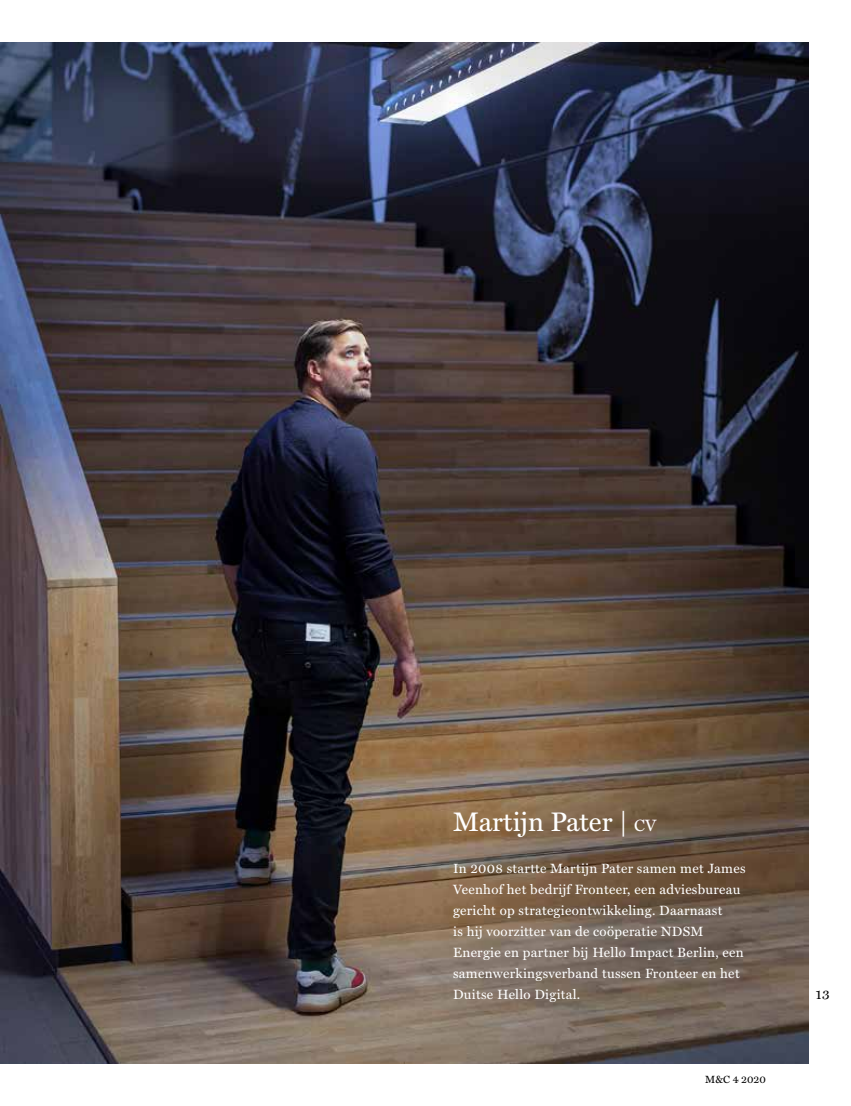
<style>
.page{position:relative;width:851px;height:1106px;background:#fff}
.page>*{position:absolute;margin:0;border:0;box-sizing:border-box;transform-origin:0 0}
.t1{font:27px "Miller Text";color:#fff}
.t2{font:13.5px/21px "Miller Text";letter-spacing:.02em;color:#fff}
.t3{font:13.5px "Miller Text";color:#000}
.t4{font:10.5px "Miller Text";color:#000}
.s1{font-size:16.5px}
</style>
<div class="page">
<img style="left:0;top:43px;width:808px;height:1020px">
<h1 class="t1" style="left:453px;top:806px;width:205px">Martijn Pater | <span class="s1">CV</span></h1>
<p class="t2" style="left:453px;top:858px;width:294px">In 2008 startte Martijn Pater samen met James Veenhof het bedrijf Fronteer, een adviesbureau gericht op strategieontwikkeling. Daarnaast<br>is hij voorzitter van de coöperatie NDSM Energie en partner bij Hello Impact Berlin, een samenwerkingsverband tussen Fronteer en het Duitse Hello Digital.</p>
<p class="t4" style="left:705px;top:1073px;width:62px">M&amp;C 4 2020</p>
<p class="t3" style="left:815px;top:987px;width:15px">13</p>
</div>
